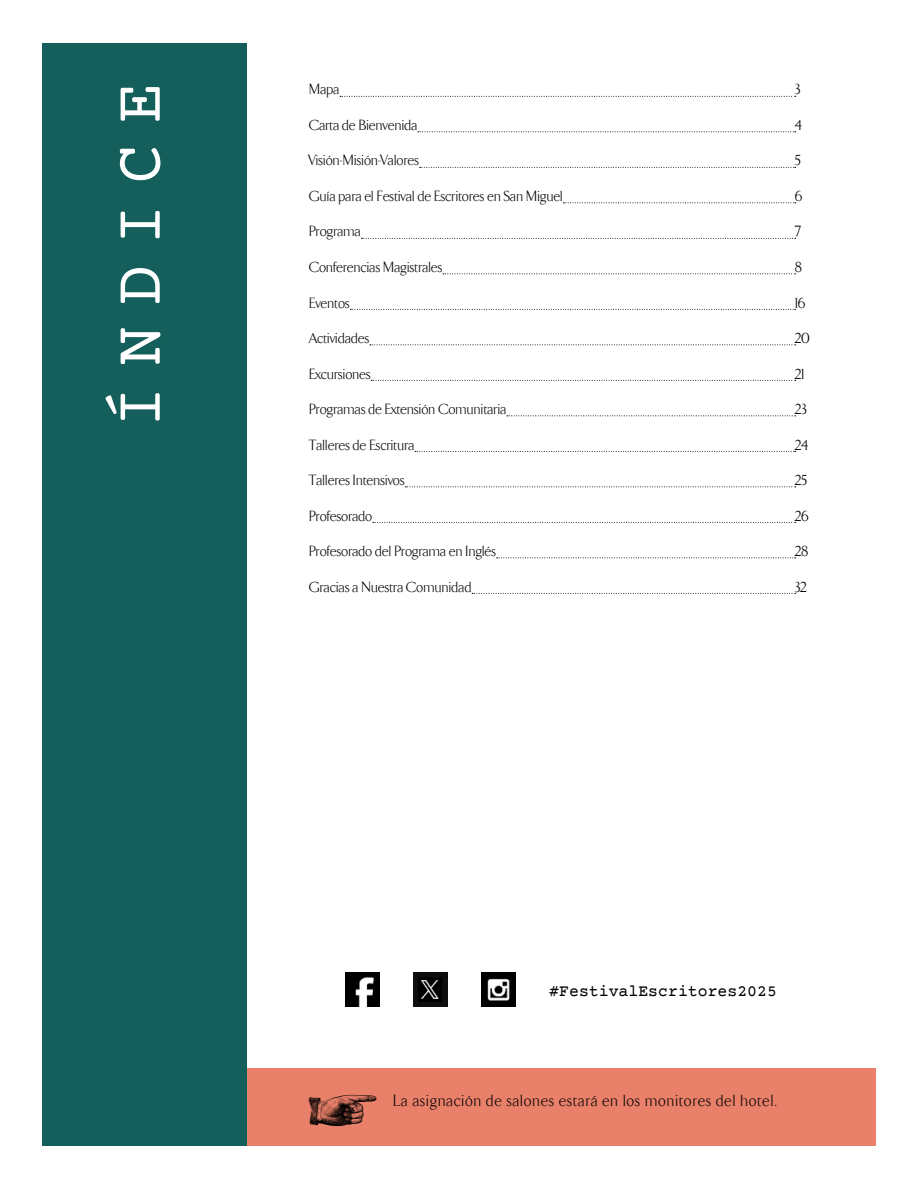
<style>
.page{position:relative;width:918px;height:1188px;background:#fff}
.page>*{position:absolute;margin:0;border:0;box-sizing:border-box;transform-origin:0 0}
.t1{font:67.5px "Courier Prime";letter-spacing:.3em;color:#fff}
.t2{font:49.35px "The Point";color:#000}
.t3{font:300 16.5px "TF Arrow";letter-spacing:.05em;color:#000}
.t4{font:16.5px "Courier Prime";color:#000}
.t5{font:300 15px "TF Arrow";color:#000}
</style>
<div class="page">
<div style="left:247px;top:1068px;width:628px;height:77px;background:#e9806a"></div>
<div style="left:43px;top:43px;width:204px;height:1102px;background:#145f5b"></div>
<svg style="left:340px;top:96px;width:456px;height:1px"></svg>
<svg style="left:418px;top:131px;width:378px;height:1px"></svg>
<svg style="left:420px;top:167px;width:376px;height:1px"></svg>
<svg style="left:563px;top:202px;width:233px;height:1px"></svg>
<svg style="left:361px;top:238px;width:435px;height:1px"></svg>
<svg style="left:443px;top:273px;width:353px;height:1px"></svg>
<svg style="left:350px;top:309px;width:446px;height:1px"></svg>
<svg style="left:370px;top:344px;width:426px;height:1px"></svg>
<svg style="left:371px;top:380px;width:425px;height:1px"></svg>
<svg style="left:507px;top:415px;width:289px;height:1px"></svg>
<svg style="left:415px;top:451px;width:381px;height:1px"></svg>
<svg style="left:405px;top:486px;width:391px;height:1px"></svg>
<svg style="left:373px;top:522px;width:423px;height:1px"></svg>
<svg style="left:497px;top:558px;width:299px;height:1px"></svg>
<svg style="left:472px;top:593px;width:324px;height:1px"></svg>
<img style="left:413px;top:973px;width:34px;height:34px">
<img style="left:481px;top:973px;width:34px;height:34px">
<img style="left:345px;top:973px;width:34px;height:34px">
<h1 class="t1" style="left:101px;top:427px;width:346px;rotate:-90deg">ÍNDICE</h1>
<p class="t5" style="left:309px;top:82px;width:32px">Mapa</p>
<p class="t5" style="left:795px;top:82px;width:7px">3</p>
<p class="t5" style="left:309px;top:117px;width:110px">Carta de Bienvenida</p>
<p class="t5" style="left:795px;top:117px;width:9px">4</p>
<p class="t5" style="left:309px;top:153px;width:112px">Visión-Misión-Valores</p>
<p class="t5" style="left:795px;top:153px;width:7px">5</p>
<p class="t5" style="left:309px;top:188px;width:255px">Guía para el Festival de Escritores en San Miguel</p>
<p class="t5" style="left:795px;top:188px;width:9px">6</p>
<p class="t5" style="left:309px;top:224px;width:53px">Programa</p>
<p class="t5" style="left:795px;top:224px;width:7px">7</p>
<p class="t5" style="left:309px;top:259px;width:135px">Conferencias Magistrales</p>
<p class="t5" style="left:795px;top:259px;width:8px">8</p>
<p class="t5" style="left:309px;top:295px;width:42px">Eventos</p>
<p class="t5" style="left:795px;top:295px;width:12px">16</p>
<p class="t5" style="left:309px;top:330px;width:62px">Actividades</p>
<p class="t5" style="left:795px;top:330px;width:16px">20</p>
<p class="t5" style="left:309px;top:366px;width:63px">Excursiones</p>
<p class="t5" style="left:795px;top:366px;width:11px">21</p>
<p class="t5" style="left:309px;top:401px;width:199px">Programas de Extensión Comunitaria</p>
<p class="t5" style="left:795px;top:401px;width:13px">23</p>
<p class="t5" style="left:309px;top:437px;width:107px">Talleres de Escritura</p>
<p class="t5" style="left:795px;top:437px;width:15px">24</p>
<p class="t5" style="left:309px;top:472px;width:97px">Talleres Intensivos</p>
<p class="t5" style="left:795px;top:472px;width:14px">25</p>
<p class="t5" style="left:309px;top:508px;width:65px">Profesorado</p>
<p class="t5" style="left:795px;top:508px;width:15px">26</p>
<p class="t5" style="left:309px;top:543px;width:189px">Profesorado del Programa en Inglés</p>
<p class="t5" style="left:795px;top:543px;width:15px">28</p>
<p class="t5" style="left:309px;top:579px;width:164px">Gracias a Nuestra Comunidad</p>
<p class="t5" style="left:795px;top:579px;width:13px">32</p>
<p class="t4" style="left:549px;top:981px;width:229px">#FestivalEscritores2025</p>
<h2 class="t2" style="left:308px;top:1083px;width:72px">b</h2>
<p class="t3" style="left:393px;top:1092px;width:385px">La asignación de salones estará en los monitores del hotel.</p>
</div>
